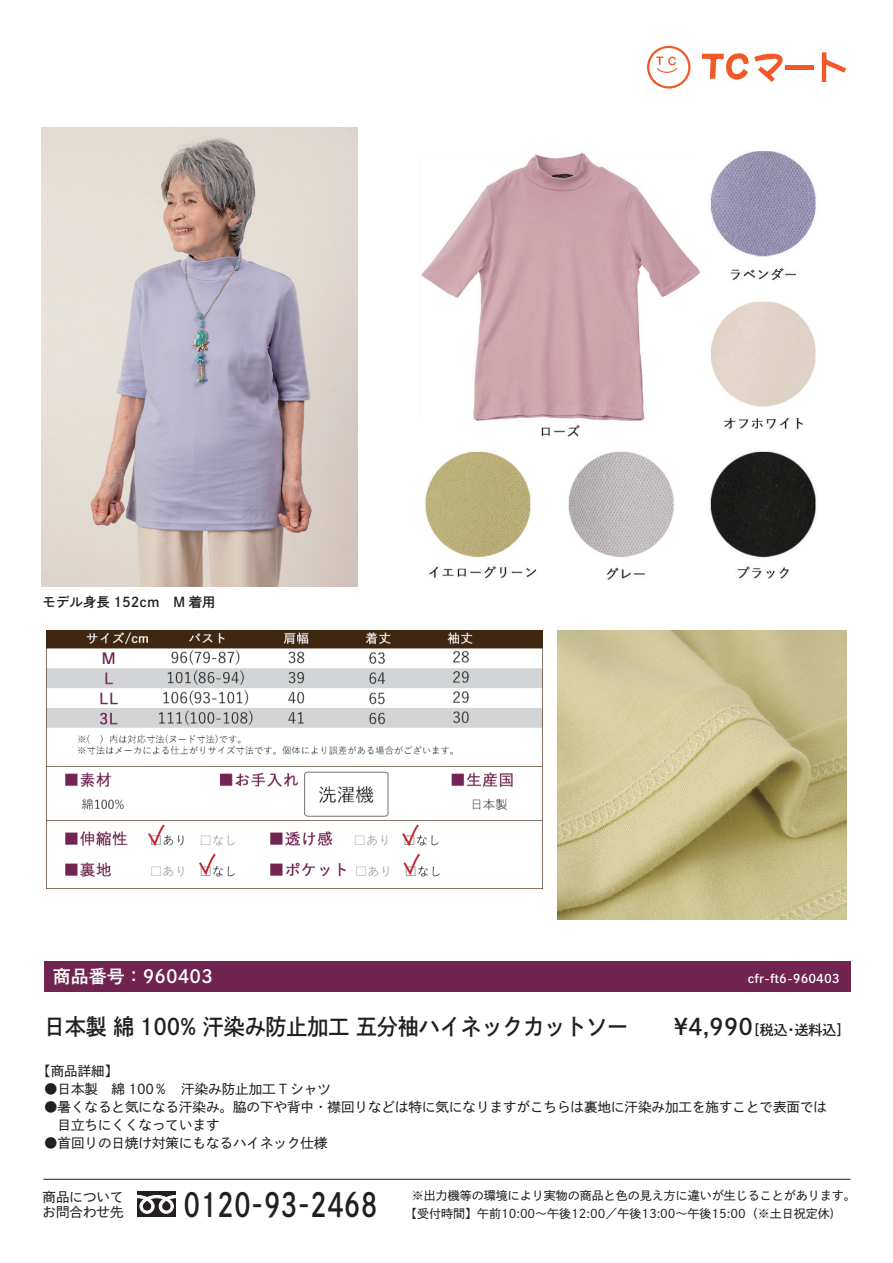
<style>
.page{position:relative;width:893px;height:1263px;background:#fff}
.page>*{position:absolute;margin:0;border:0;box-sizing:border-box;transform-origin:0 0}
.t1{font:32.55px "DNP Shuei Go Kin Std B";color:#231f20;scale:.8 1}
.t2{font:22.5px "DNP Shuei Go Kin Std B";color:#231f20;scale:.93 1}
.t3{font:18px "DNP Shuei Go Kin Std B";color:#fff}
.t4{font:13.95px "DNP Shuei Go Kin Std B";color:#231f20}
.t5{font:13.5px/18px "DNP Shuei Go Kin Std M";color:#231f20}
.t6{font:13.5px "DNP Shuei Go Kin Std B";color:#231f20}
.t7{font:12px "DNP Shuei Go Kin Std M";color:#231f20}
.t8{font:12px "DNP Shuei Go Kin Std B";color:#fff}
.s1{font-size:22.5px}
</style>
<div class="page">
<img style="left:421px;top:151px;width:395px;height:429px">
<img style="left:557px;top:630px;width:289px;height:289px">
<img style="left:46px;top:630px;width:496px;height:259px">
<img style="left:41px;top:128px;width:317px;height:458px">
<div style="left:44px;top:961px;width:806px;height:31px;background:#712450"></div>
<div style="left:137px;top:1191px;width:39px;height:26px;background:#231f20"></div>
<svg style="left:137px;top:1195px;width:39px;height:19px"></svg>
<hr style="left:43px;top:1179px;width:807px;height:1px;background:#231f20">
<svg style="left:822px;top:52px;width:24px;height:30px"></svg>
<svg style="left:702px;top:53px;width:81px;height:29px"></svg>
<div style="left:785px;top:65px;width:28px;height:5px;background:#f15929"></div>
<svg style="left:647px;top:46px;width:43px;height:43px"></svg>
<div style="left:649px;top:48px;width:39px;height:38px;background:#fff;border-radius:50%"></div>
<svg style="left:656px;top:56px;width:21px;height:17px"></svg>
<p class="t6" style="left:43px;top:592px;width:175px">モデル身長 152cm　M 着用</p>
<h3 class="t3" style="left:53px;top:964px;width:161px">商品番号：960403</h3>
<p class="t8" style="left:748px;top:970px;width:93px">cfr-ft6-960403</p>
<h2 class="t2" style="left:44px;top:1011px;width:630px">日本製 綿 100% 汗染み防止加工 五分袖ハイネックカットソー</h2>
<p class="t4" style="left:674px;top:1020px;width:178px"><span class="s1">¥4,990</span>［税込・送料込］</p>
<p class="t5" style="left:37px;top:1062px;width:82px">【商品詳細】</p>
<p class="t5" style="left:44px;top:1080px;width:288px">●日本製　綿 100％　汗染み防止加工 T シャツ</p>
<p class="t5" style="left:44px;top:1098px;width:784px">●暑くなると気になる汗染み。脇の下や背中・襟回りなどは特に気になりますがこちらは裏地に汗染み加工を施すことで表面では　目立ちにくくなっています</p>
<p class="t5" style="left:44px;top:1134px;width:285px">●首回りの日焼け対策にもなるハイネック仕様</p>
<p class="t5" style="left:43px;top:1189px;width:82px;line-height:15px">商品についてお問合わせ先</p>
<h1 class="t1" style="left:184px;top:1182px;width:244px">0120-93-2468</h1>
<p class="t7" style="left:412px;top:1188px;width:445px">※出力機等の環境により実物の商品と色の見え方に違いが生じることがあります。</p>
<p class="t7" style="left:411px;top:1205px;width:436px">【受付時間】午前10:00～午後12:00／午後13:00～午後15:00（※土日祝定休)　</p>
</div>
